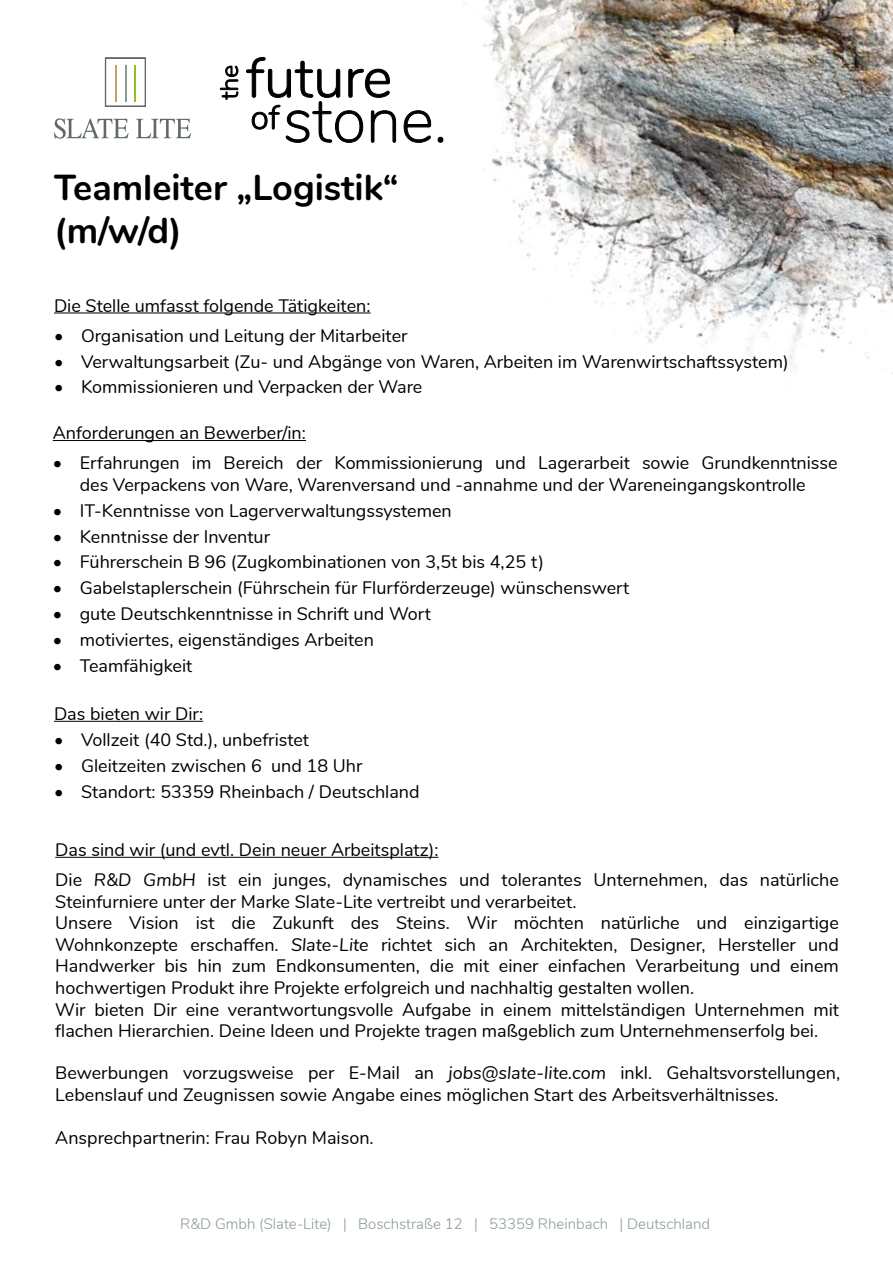
<style>
.page{position:relative;width:893px;height:1263px;background:#fff}
.page>*{position:absolute;margin:0;border:0;box-sizing:border-box;transform-origin:0 0}
.t1{font:700 36px/43.2px "Nunito";color:#000}
.t2{font:18px/21.6px "Nunito";color:#000}
.t3{font:300 15px "Nunito";color:#8c9a9b}
.s1{font-style:italic}
</style>
<div class="page">
<hr style="left:54px;top:312px;width:317px;height:1px;background:#000">
<hr style="left:53px;top:440px;width:253px;height:1px;background:#000">
<hr style="left:54px;top:721px;width:149px;height:1px;background:#000">
<hr style="left:55px;top:857px;width:383px;height:1px;background:#000">
<img style="left:358px;top:0;width:535px;height:374px">
<svg style="left:54px;top:118px;width:75px;height:21px"></svg>
<svg style="left:136px;top:119px;width:55px;height:19px"></svg>
<svg style="left:105px;top:57px;width:41px;height:50px"></svg>
<svg style="left:220px;top:66px;width:18px;height:34px"></svg>
<svg style="left:246px;top:57px;width:197px;height:85px"></svg>
<h1 class="t1" style="left:54px;top:164px;width:346px">Teamleiter „Logistik“ (m/w/d)</h1>
<p class="t2" style="left:54px;top:294px;width:318px">Die Stelle umfasst folgende Tätigkeiten:</p>
<p class="t2" style="left:54px;top:324px;width:355px">• Organisation und Leitung der Mitarbeiter</p>
<p class="t2" style="left:54px;top:349px;width:736px">• Verwaltungsarbeit (Zu- und Abgänge von Waren, Arbeiten im Warenwirtschaftssystem)</p>
<p class="t2" style="left:54px;top:375px;width:370px">• Kommissionieren und Verpacken der Ware</p>
<p class="t2" style="left:53px;top:421px;width:255px">Anforderungen an Bewerber/in:</p>
<p class="t2" style="left:53px;top:451px;width:786px;text-align:center">• Erfahrungen im Bereich der Kommissionierung und Lagerarbeit sowie Grundkenntnisse des Verpackens von Ware, Warenversand und -annahme und der Wareneingangskontrolle</p>
<p class="t2" style="left:53px;top:499px;width:401px">• IT-Kenntnisse von Lagerverwaltungssystemen</p>
<p class="t2" style="left:53px;top:524px;width:219px">• Kenntnisse der Inventur</p>
<p class="t2" style="left:53px;top:550px;width:493px">• Führerschein B 96 (Zugkombinationen von 3,5t bis 4,25 t)</p>
<p class="t2" style="left:53px;top:576px;width:578px">• Gabelstaplerschein (Führschein für Flurförderzeuge) wünschenswert</p>
<p class="t2" style="left:53px;top:602px;width:380px">• gute Deutschkenntnisse in Schrift und Wort</p>
<p class="t2" style="left:53px;top:628px;width:323px">• motiviertes, eigenständiges Arbeiten</p>
<p class="t2" style="left:53px;top:654px;width:141px">• Teamfähigkeit</p>
<p class="t2" style="left:54px;top:702px;width:151px">Das bieten wir Dir:</p>
<p class="t2" style="left:54px;top:728px;width:257px">• Vollzeit (40 Std.), unbefristet</p>
<p class="t2" style="left:54px;top:754px;width:310px">• Gleitzeiten zwischen 6 und 18 Uhr</p>
<p class="t2" style="left:54px;top:779px;width:367px">• Standort: 53359 Rheinbach / Deutschland</p>
<p class="t2" style="left:55px;top:834px;width:785px;line-height:30.2px">Das sind wir (und evtl. Dein neuer Arbeitsplatz):<br>Die <span class="s1">R&amp;D GmbH</span> ist ein junges, dynamisches und tolerantes Unternehmen, das natürliche</p>
<p class="t2" style="left:55px;top:889px;width:785px">Steinfurniere unter der Marke Slate-Lite vertreibt und verarbeitet.<br>Unsere Vision ist die Zukunft des Steins. Wir möchten natürliche und einzigartige Wohnkonzepte erschaffen. <span class="s1">Slate-Lite</span> richtet sich an Architekten, Designer, Hersteller und Handwerker bis hin zum Endkonsumenten, die mit einer einfachen Verarbeitung und einem hochwertigen Produkt ihre Projekte erfolgreich und nachhaltig gestalten wollen.<br>Wir bieten Dir eine verantwortungsvolle Aufgabe in einem mittelständigen Unternehmen mit flachen Hierarchien. Deine Ideen und Projekte tragen maßgeblich zum Unternehmenserfolg bei.</p>
<p class="t2" style="left:55px;top:1061px;width:786px">Bewerbungen vorzugsweise per E-Mail an <span class="s1">jobs@slate-lite.com</span> inkl. Gehaltsvorstellungen,<br>Lebenslauf und Zeugnissen sowie Angabe eines möglichen Start des Arbeitsverhältnisses.</p>
<p class="t2" style="left:55px;top:1126px;width:320px">Ansprechpartnerin: Frau Robyn Maison.</p>
<p class="t3" style="left:180px;top:1213px;width:531px">R&amp;D Gmbh (Slate-Lite) | Boschstraße 12 | 53359 Rheinbach | Deutschland</p>
</div>
